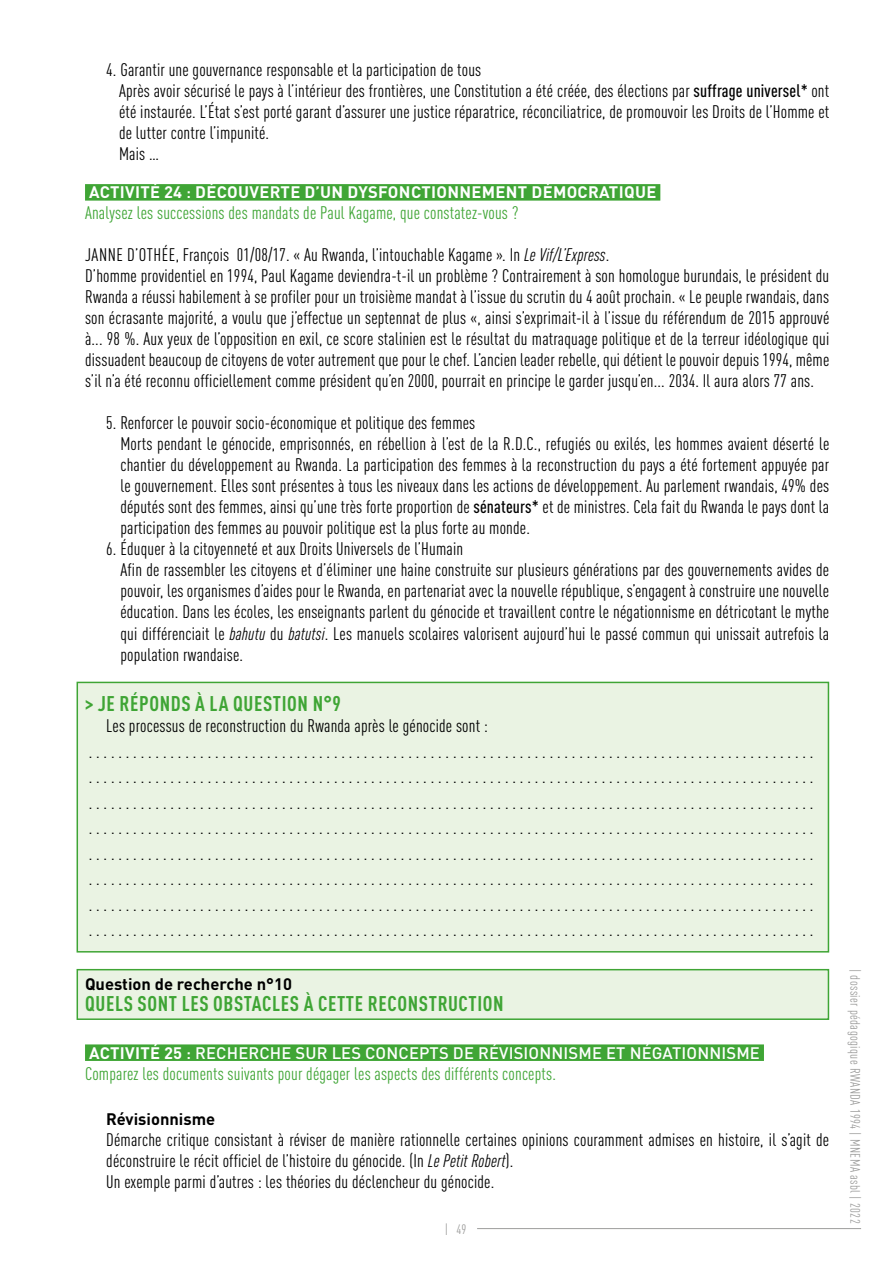
<style>
.page{position:relative;width:893px;height:1263px;background:#fff}
.page>*{position:absolute;margin:0;border:0;box-sizing:border-box;transform-origin:0 0}
.t1{font:700 condensed 21px "DIN Pro";letter-spacing:.03em;color:#3fa535}
.t2{font:condensed 18px/21px "DIN Pro";letter-spacing:.01em;color:#000}
.t3{font:condensed 18px "DIN Pro";letter-spacing:.01em;color:#3fa535}
.t4{font:500 16.5px "DIN Pro";letter-spacing:.01em;color:#fff}
.t5{font:700 16.5px "DIN Pro";letter-spacing:.02em;color:#fff}
.t6{font:700 16.5px "DIN Pro";color:#000}
.t7{font:condensed 13.5px "DIN Pro";letter-spacing:.025em;color:#9d9d9c}
.s1{font-weight:500}
.s2{font-style:italic}
.s3{font-weight:700}
</style>
<div class="page">
<hr style="left:477px;top:1228px;width:384px;height:1px;background:#9d9d9c">
<div style="left:77px;top:682px;width:752px;height:270px;background:#eaf3e3;border:2px solid #3fa535"></div>
<div style="left:77px;top:969px;width:752px;height:51px;background:#eaf3e3;border:2px solid #3fa535"></div>
<div style="left:85px;top:184px;width:575px;height:17px;background:#3fa535"></div>
<div style="left:85px;top:1044px;width:679px;height:17px;background:#3fa535"></div>
<p class="t2" style="left:119px;top:57px;width:712px;text-indent:-13px">4. Garantir une gouvernance responsable et la participation de tous<br>Après avoir sécurisé le pays à l’intérieur des frontières, une Constitution a été créée, des élections par <span class="s1">suffrage universel*</span> ont été instaurée. L’État s’est porté garant d’assurer une justice réparatrice, réconciliatrice, de promouvoir les Droits de l’Homme et de lutter contre l’impunité.<br>Mais …</p>
<p class="t5" style="left:89px;top:179px;width:569px">ACTIVITÉ 24 <span class="s1">:</span> DÉCOUVERTE D’UN DYSFONCTIONNEMENT DÉMOCRATIQUE</p>
<p class="t3" style="left:85px;top:200px;width:435px">Analysez les successions des mandats de Paul Kagame, que constatez-vous ?</p>
<p class="t2" style="left:85px;top:243px;width:746px">JANNE D’OTHÉE, François 01/08/17. « Au Rwanda, l’intouchable Kagame ». In <span class="s2">Le Vif/L’Express</span>.<br>D’homme providentiel en 1994, Paul Kagame deviendra-t-il un problème ? Contrairement à son homologue burundais, le président du Rwanda a réussi habilement à se profiler pour un troisième mandat à l’issue du scrutin du 4 août prochain. « Le peuple rwandais, dans son écrasante majorité, a voulu que j’effectue un septennat de plus «, ainsi s’exprimait-il à l’issue du référendum de 2015 approuvé à... 98 %. Aux yeux de l’opposition en exil, ce score stalinien est le résultat du matraquage politique et de la terreur idéologique qui dissuadent beaucoup de citoyens de voter autrement que pour le chef. L’ancien leader rebelle, qui détient le pouvoir depuis 1994, même s’il n’a été reconnu officiellement comme président qu’en 2000, pourrait en principe le garder jusqu’en... 2034. Il aura alors 77 ans.</p>
<p class="t2" style="left:120px;top:411px;width:710px;text-indent:-14px">5. Renforcer le pouvoir socio-économique et politique des femmes<br>Morts pendant le génocide, emprisonnés, en rébellion à l’est de la R.D.C., refugiés ou exilés, les hommes avaient déserté le chantier du développement au Rwanda. La participation des femmes à la reconstruction du pays a été fortement appuyée par le gouvernement. Elles sont présentes à tous les niveaux dans les actions de développement. Au parlement rwandais, 49% des députés sont des femmes, ainsi qu’une très forte proportion de <span class="s1">sénateurs*</span> et de ministres. Cela fait du Rwanda le pays dont la participation des femmes au pouvoir politique est la plus forte au monde.</p>
<p class="t2" style="left:120px;top:537px;width:710px;text-indent:-14px">6. Éduquer à la citoyenneté et aux Droits Universels de l’Humain<br>Afin de rassembler les citoyens et d’éliminer une haine construite sur plusieurs générations par des gouvernements avides de pouvoir, les organismes d’aides pour le Rwanda, en partenariat avec la nouvelle république, s’engagent à construire une nouvelle éducation. Dans les écoles, les enseignants parlent du génocide et travaillent contre le négationnisme en détricotant le mythe qui différenciait le <span class="s2">bahutu</span> du <span class="s2">batutsi</span>. Les manuels scolaires valorisent aujourd’hui le passé commun qui unissait autrefois la population rwandaise.</p>
<p class="t1" style="left:85px;top:688px;width:257px">&gt; JE RÉPONDS À LA QUESTION N°9</p>
<p class="t2" style="left:89px;top:712px;width:726px;line-height:25.5px;text-indent:18px">Les processus de reconstruction du Rwanda après le génocide sont :<br>. . . . . . . . . . . . . . . . . . . . . . . . . . . . . . . . . . . . . . . . . . . . . . . . . . . . . . . . . . . . . . . . . . . . . . . . . . . . . . . . . . . . . . . . . . . . . . . . . . . . . . . . . . . . . . . . . . . . . . . . . . . . . . . . . . . . . . . . . . . . . . . . . . . . . . . . . . . . . . . . . . . . . . . . . . . . . . . . . . . . . . . . . . . . . . . . . . . . . . . . . . . . . . . . . . . . . . . . . . . . . . . . . . . . . . . . . . . . . . . . . . . . . . . . . . . . . . . . . . . . . . . . . . . . . . . . . . . . . . . . . . . . . . . . . . . . . . . . . . . . . . . . . . . . . . . . . . . . . . . . . . . . . . . . . . . . . . . . . . . . . . . . . . . . . . . . . . . . . . . . . . . . . . . . . . . . . . . . . . . . . . . . . . . . . . . . . . . . . . . . . . . . . . . . . . . . . . . . . . . . . . . . . . . . . . . . . . . . . . . . . . . . . . . . . . . . . . . . . . . . . . . . . . . . . . . . . . . . . . . . . . . . . . . . . . . . . . . . . . . . . . . . . . . . . . . . . . . . . . . . . . . . . . . . . . . . . . . . . . . . . . . . . . . . . . . . . . . . . . . . . . . . . . . . . . . . . . . . . . . . . . . . . . . . . . . . . . . . . . . . . . . . . . . . . . . . . . . . . . . . . . . . . . . . . . . . . . . . . . . . . . . . . . . . . . . . . . . . . . . . . . . . . . . . . . . . . . . . . . . . . . . . . . . . . . . . . . . . . . . . . . . . . . . . . . . . . . . . . . . . . . . . . . . . . . . . . . . . . . . . . . . . . . . . . . . . . . . . . . . . . . . . . . . . . . . . . . . . . . . . . . . .</p>
<p class="t6" style="left:85px;top:970px;width:208px">Question de recherche n°10</p>
<p class="t1" style="left:85px;top:988px;width:420px">QUELS SONT LES OBSTACLES À CETTE RECONSTRUCTION</p>
<p class="t4" style="left:89px;top:1039px;width:672px"><span class="s3">ACTIVITÉ 25</span> : RECHERCHE SUR LES CONCEPTS DE RÉVISIONNISME ET NÉGATIONNISME</p>
<p class="t3" style="left:85px;top:1060px;width:472px">Comparez les documents suivants pour dégager les aspects des différents concepts.</p>
<p class="t6" style="left:106px;top:1105px;width:110px">Révisionnisme</p>
<p class="t2" style="left:106px;top:1127px;width:724px">Démarche critique consistant à réviser de manière rationnelle certaines opinions couramment admises en histoire, il s’agit de déconstruire le récit officiel de l’histoire du génocide. (In <span class="s2">Le Petit Robert</span>).<br>Un exemple parmi d’autres : les théories du déclencheur du génocide.</p>
<p class="t7" style="left:445px;top:1219px;width:23px">| 49</p>
<p class="t7" style="left:865px;top:969px;width:256px;rotate:90deg">| dossier pédagogique RWANDA 1994 | MNEMA asbl | 2022</p>
</div>
